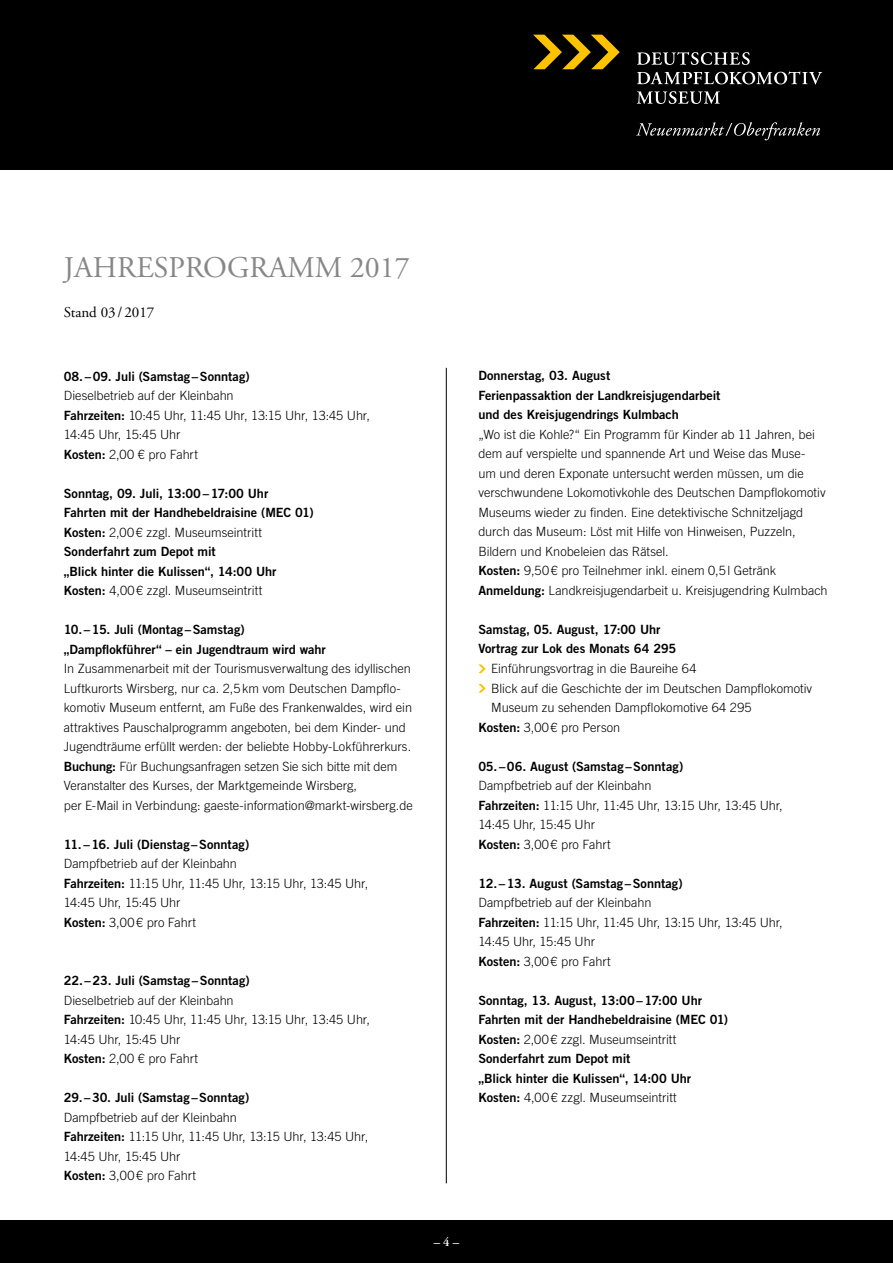
<style>
.page{position:relative;width:893px;height:1263px;background:#fff}
.page>*{position:absolute;margin:0;border:0;box-sizing:border-box;transform-origin:0 0}
.t1{font:30px "Adobe Garamond Pro";color:#878787}
.t2{font:15px "Adobe Garamond Pro";color:#000}
.t3{font:300 12.75px/19.5px "Trade Gothic LT Pro";color:#000}
.t4{font:12.75px/19.5px "Trade Gothic LT Pro Bd 2";color:#000}
.t5{font:600 12.75px "Adobe Garamond Pro";color:#fff}
.s1{font-family:"Trade Gothic LT Pro Bd 2";font-weight:400}
</style>
<div class="page">
<div style="left:0;top:1220px;width:893px;height:43px;background:#000"></div>
<div style="left:0;top:0;width:893px;height:170px;background:#000"></div>
<svg style="left:533px;top:35px;width:87px;height:34px"></svg>
<svg style="left:637px;top:52px;width:113px;height:13px"></svg>
<svg style="left:637px;top:71px;width:185px;height:13px"></svg>
<svg style="left:637px;top:91px;width:83px;height:13px"></svg>
<svg style="left:636px;top:122px;width:184px;height:18px"></svg>
<hr style="left:446px;top:368px;width:1px;height:815px;background:#000">
<svg style="left:478px;top:664px;width:8px;height:9px"></svg>
<svg style="left:478px;top:684px;width:8px;height:9px"></svg>
<h1 class="t1" style="left:64px;top:249px;width:348px">JAHRESPROGRAMM 2017</h1>
<p class="t2" style="left:64px;top:303px;width:92px">Stand 03/ 2017</p>
<p class="t4" style="left:64px;top:366px;width:188px">08.–09. Juli (Samstag–Sonntag)</p>
<p class="t3" style="left:64px;top:386px;width:308px">Dieselbetrieb auf der Kleinbahn<br><span class="s1">Fahrzeiten:</span> 10:45 Uhr, 11:45 Uhr, 13:15 Uhr, 13:45 Uhr, 14:45 Uhr, 15:45 Uhr<br><span class="s1">Kosten:</span> 2,00 € pro Fahrt</p>
<p class="t4" style="left:64px;top:483px;width:251px">Sonntag, 09. Juli, 13:00–17:00 Uhr<br>Fahrten mit der Handhebeldraisine (MEC 01)</p>
<p class="t3" style="left:64px;top:522px;width:200px"><span class="s1">Kosten:</span> 2,00€ zzgl. Museumseintritt</p>
<p class="t4" style="left:64px;top:541px;width:214px">Sonderfahrt zum Depot mit<br>„Blick hinter die Kulissen“, 14:00 Uhr</p>
<p class="t3" style="left:64px;top:581px;width:200px"><span class="s1">Kosten:</span> 4,00€ zzgl. Museumseintritt</p>
<p class="t4" style="left:64px;top:619px;width:264px">10.–15. Juli (Montag–Samstag) „Dampflokführer“ – ein Jugendtraum wird wahr</p>
<p class="t3" style="left:64px;top:659px;width:350px">In Zusammenarbeit mit der Tourismusverwaltung des idyllischen Luftkurorts Wirsberg, nur ca. 2,5km vom Deutschen Dampflo&shy;komotiv Museum entfernt, am Fuße des Frankenwaldes, wird ein attraktives Pauschalprogramm angeboten, bei dem Kinder- und Jugendträume erfüllt werden: der beliebte Hobby-Lokführerkurs.<br><span class="s1">Buchung:</span> Für Buchungsanfragen setzen Sie sich bitte mit dem Veranstalter des Kurses, der Marktgemeinde Wirsberg,<br>per E-Mail in Verbindung: gaeste-information@markt-wirsberg.de</p>
<p class="t4" style="left:64px;top:834px;width:187px">11.–16. Juli (Dienstag –Sonntag)</p>
<p class="t3" style="left:64px;top:854px;width:306px">Dampfbetrieb auf der Kleinbahn<br><span class="s1">Fahrzeiten:</span> 11:15 Uhr, 11:45 Uhr, 13:15 Uhr, 13:45 Uhr,<br>14:45 Uhr, 15:45 Uhr<br><span class="s1">Kosten:</span> 3,00€ pro Fahrt</p>
<p class="t4" style="left:64px;top:970px;width:188px">22.–23. Juli (Samstag–Sonntag)</p>
<p class="t3" style="left:64px;top:990px;width:308px">Dieselbetrieb auf der Kleinbahn<br><span class="s1">Fahrzeiten:</span> 10:45 Uhr, 11:45 Uhr, 13:15 Uhr, 13:45 Uhr, 14:45 Uhr, 15:45 Uhr<br><span class="s1">Kosten:</span> 2,00 € pro Fahrt</p>
<p class="t4" style="left:64px;top:1087px;width:187px">29.–30. Juli (Samstag –Sonntag)</p>
<p class="t3" style="left:64px;top:1107px;width:306px">Dampfbetrieb auf der Kleinbahn<br><span class="s1">Fahrzeiten:</span> 11:15 Uhr, 11:45 Uhr, 13:15 Uhr, 13:45 Uhr,<br>14:45 Uhr, 15:45 Uhr<br><span class="s1">Kosten:</span> 3,00€ pro Fahrt</p>
<p class="t4" style="left:478px;top:366px;width:244px">Donnerstag, 03. August<br>Ferienpassaktion der Landkreisjugendarbeit und des Kreisjugendrings Kulmbach</p>
<p class="t3" style="left:478px;top:424px;width:351px">„Wo ist die Kohle?“ Ein Programm für Kinder ab 11 Jahren, bei dem auf verspielte und spannende Art und Weise das Muse-<br>um und deren Exponate untersucht werden müssen, um die verschwundene Lokomotivkohle des Deutschen Dampflokomotiv Museums wieder zu finden. Eine detektivische Schnitzeljagd durch das Museum: Löst mit Hilfe von Hinweisen, Puzzeln, Bildern und Knobeleien das Rätsel.<br><span class="s1">Kosten:</span> 9,50€ pro Teilnehmer inkl. einem 0,5l Getränk <span class="s1">Anmeldung:</span> Landkreisjugendarbeit u. Kreisjugendring Kulmbach</p>
<p class="t4" style="left:478px;top:619px;width:199px">Samstag, 05. August, 17:00 Uhr<br>Vortrag zur Lok des Monats 64 295</p>
<p class="t3" style="left:491px;top:659px;width:207px">Einführungsvortrag in die Baureihe 64</p>
<p class="t3" style="left:491px;top:678px;width:323px">Blick auf die Geschichte der im Deutschen Dampflokomotiv</p>
<p class="t3" style="left:491px;top:698px;width:262px">Museum zu sehenden Dampflokomotive 64 295</p>
<p class="t3" style="left:478px;top:717px;width:143px"><span class="s1">Kosten:</span> 3,00€ pro Person</p>
<p class="t4" style="left:478px;top:756px;width:206px">05.–06. August (Samstag –Sonntag)</p>
<p class="t3" style="left:478px;top:776px;width:306px">Dampfbetrieb auf der Kleinbahn<br><span class="s1">Fahrzeiten:</span> 11:15 Uhr, 11:45 Uhr, 13:15 Uhr, 13:45 Uhr,<br>14:45 Uhr, 15:45 Uhr<br><span class="s1">Kosten:</span> 3,00€ pro Fahrt</p>
<p class="t4" style="left:478px;top:873px;width:206px">12.–13. August (Samstag–Sonntag)</p>
<p class="t3" style="left:478px;top:893px;width:306px">Dampfbetrieb auf der Kleinbahn<br><span class="s1">Fahrzeiten:</span> 11:15 Uhr, 11:45 Uhr, 13:15 Uhr, 13:45 Uhr,<br>14:45 Uhr, 15:45 Uhr<br><span class="s1">Kosten:</span> 3,00€ pro Fahrt</p>
<p class="t4" style="left:478px;top:990px;width:251px">Sonntag, 13. August, 13:00–17:00 Uhr<br>Fahrten mit der Handhebeldraisine (MEC 01)</p>
<p class="t3" style="left:478px;top:1029px;width:200px"><span class="s1">Kosten:</span> 2,00€ zzgl. Museumseintritt</p>
<p class="t4" style="left:478px;top:1048px;width:214px">Sonderfahrt zum Depot mit<br>„Blick hinter die Kulissen“, 14:00 Uhr</p>
<p class="t3" style="left:478px;top:1088px;width:200px"><span class="s1">Kosten:</span> 4,00€ zzgl. Museumseintritt</p>
<p class="t5" style="left:434px;top:1235px;width:27px">– 4 –</p>
</div>
